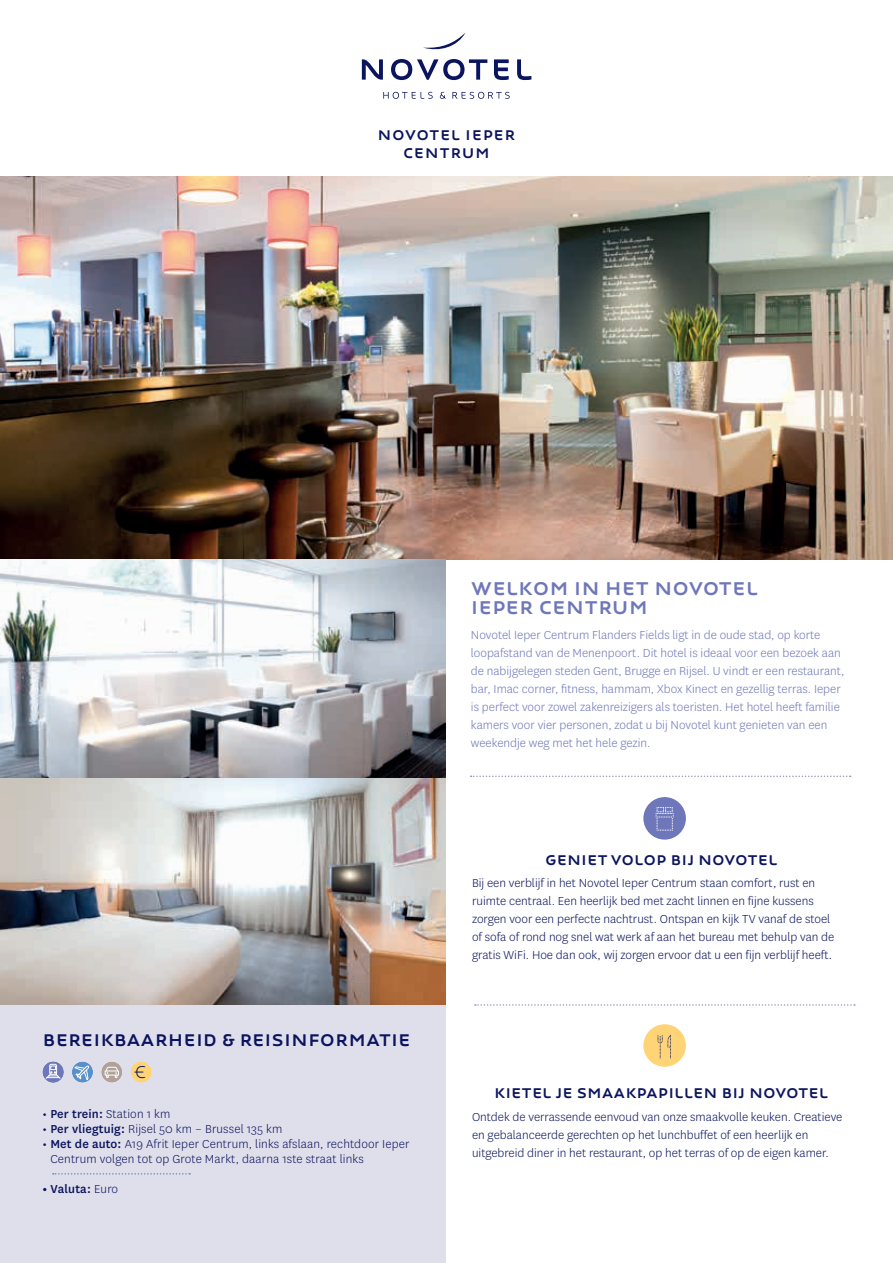
<style>
.page{position:relative;width:893px;height:1263px;background:#fff}
.page>*{position:absolute;margin:0;border:0;box-sizing:border-box;transform-origin:0 0}
.t1{font:500 19.65px/19.5px "Novotype";color:#6e77b9}
.t2{font:300 18.3px "Novotype";color:#0b145e}
.t3{font:500 18px "Novotype";color:#0b145e}
.t4{font:500 15px "Novotype";color:#0b145e}
.t5{font:500 15px/18px "Novotype";letter-spacing:.04em;color:#0b145e;text-align:center}
.t6{font:300 13.5px/18px "National";color:#0b145e}
.t7{font:300 13.5px/18px "National";color:#6e77b9}
.t8{font:500 13.5px "National";letter-spacing:.01em;color:#0b145e}
.t9{font:6px "National";color:#0b145e}
.s1{font-weight:300}
.s2{font-weight:500}
.s3{font-weight:700}
</style>
<div class="page">
<div style="left:0;top:999px;width:446px;height:264px;background:#dfdfeb"></div>
<img style="left:0;top:176px;width:893px;height:384px">
<img style="left:0;top:560px;width:446px;height:445px">
<svg style="left:475px;top:1004px;width:380px;height:2px"></svg>
<svg style="left:471px;top:775px;width:380px;height:2px"></svg>
<div style="left:643px;top:797px;width:43px;height:43px;background:#6e77b9;border-radius:50%"></div>
<svg style="left:655px;top:807px;width:19px;height:24px"></svg>
<div style="left:643px;top:1024px;width:43px;height:43px;background:#fed476;border-radius:50%"></div>
<svg style="left:657px;top:1035px;width:14px;height:23px"></svg>
<svg style="left:53px;top:1173px;width:137px;height:1px"></svg>
<svg style="left:383px;top:92px;width:127px;height:7px"></svg>
<svg style="left:423px;top:33px;width:42px;height:17px"></svg>
<svg style="left:362px;top:59px;width:21px;height:21px"></svg>
<svg style="left:391px;top:59px;width:96px;height:21px"></svg>
<svg style="left:494px;top:59px;width:15px;height:21px"></svg>
<svg style="left:517px;top:59px;width:14px;height:21px"></svg>
<div style="left:72px;top:1061px;width:21px;height:22px;background:#c6d5e9;border-radius:11px"></div>
<svg style="left:72px;top:1061px;width:21px;height:22px"></svg>
<svg style="left:74px;top:1065px;width:15px;height:16px"></svg>
<div style="left:101px;top:1061px;width:21px;height:22px;background:#b0a298;border-radius:50%"></div>
<svg style="left:105px;top:1066px;width:14px;height:12px"></svg>
<svg style="left:43px;top:1061px;width:21px;height:22px"></svg>
<div style="left:49px;top:1064px;width:8px;height:10px;border:1px solid #fff;border-radius:2px"></div>
<svg style="left:45px;top:1065px;width:16px;height:16px"></svg>
<div style="left:131px;top:1061px;width:21px;height:21px;background:#fed476;border-radius:50%"></div>
<p class="t5" style="left:377px;top:125px;width:140px">NOVOTEL IEPER<br>CENTRUM</p>
<h1 class="t1" style="left:471px;top:578px;width:289px">WELKOM IN HET NOVOTEL<br>IEPER CENTRUM</h1>
<p class="t7" style="left:471px;top:626px;width:375px">Novotel Ieper Centrum Flanders Fields ligt in de oude stad, op korte loopafstand van de Menenpoort. Dit hotel is ideaal voor een bezoek aan de nabijgelegen steden Gent, Brugge en Rijsel. U vindt er een restaurant, bar, Imac corner, fitness, hammam, Xbox Kinect en gezellig terras. Ieper is perfect voor zowel zakenreizigers als toeristen. Het hotel heeft familie kamers voor vier personen, zodat u bij Novotel kunt genieten van een weekendje weg met het hele gezin.</p>
<p class="t9" style="left:77px;top:1032px;width:17px">corner</p>
<p class="t9" style="left:101px;top:1032px;width:27px">interactive</p>
<p class="t9" style="left:163px;top:1032px;width:13px">zone</p>
<h2 class="t2" style="left:134px;top:1061px;width:13px">€</h2>
<h3 class="t3" style="left:43px;top:1030px;width:370px">BEREIKBAARHEID &amp; REISINFORMATIE</h3>
<p class="t8" style="left:43px;top:1105px;width:129px">• Per trein: <span class="s1">Station 1 km</span></p>
<p class="t6" style="left:43px;top:1119px;width:241px"><span class="s2">• Per vliegtuig:</span> Rijsel 50 km – Brussel 135 km</p>
<p class="t6" style="left:50px;top:1136px;width:361px;line-height:15px;text-indent:-8px"><span class="s2">• Met de auto:</span> A19 Afrit Ieper Centrum, links afslaan, rechtdoor Ieper<br>Centrum volgen tot op Grote Markt, daarna 1ste straat links</p>
<p class="t8" style="left:43px;top:1180px;width:77px"><span class="s3">•</span> Valuta: <span class="s1">Euro</span></p>
<p class="t4" style="left:545px;top:851px;width:234px">GENIET VOLOP BIJ NOVOTEL</p>
<p class="t6" style="left:472px;top:874px;width:364px">Bij een verblijf in het Novotel Ieper Centrum staan comfort, rust en ruimte centraal. Een heerlijk bed met zacht linnen en fijne kussens zorgen voor een perfecte nachtrust. Ontspan en kijk TV vanaf de stoel of sofa of rond nog snel wat werk af aan het bureau met behulp van de gratis WiFi. Hoe dan ook, wij zorgen ervoor dat u een fijn verblijf heeft.</p>
<p class="t4" style="left:494px;top:1084px;width:336px">KIETEL JE SMAAKPAPILLEN BIJ NOVOTEL</p>
<p class="t6" style="left:472px;top:1107px;width:372px">Ontdek de verrassende eenvoud van onze smaakvolle keuken. Creatieve en gebalanceerde gerechten op het lunchbuffet of een heerlijk en uitgebreid diner in het restaurant, op het terras of op de eigen kamer.</p>
</div>
